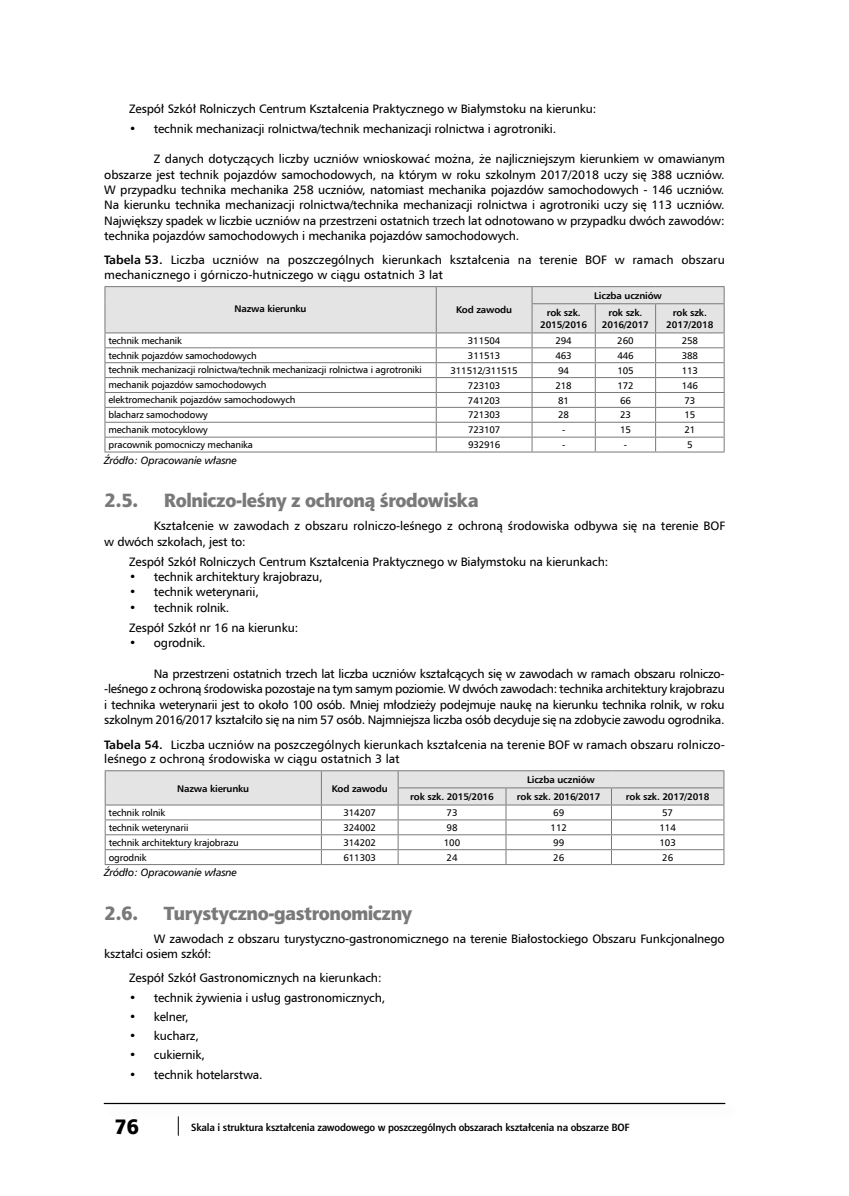
<style>
.page{position:relative;width:849px;height:1196px;background:#fff}
.page>*{position:absolute;margin:0;border:0;box-sizing:border-box;transform-origin:0 0}
.t1{font:21px "Aerton EFN Black";color:#000}
.t2{font:19.25px "Aerton EFN Black";letter-spacing:-.015em;color:#797979}
.t3{font:12.25px/15.4px "Humnst 777 EU";letter-spacing:-.01em;color:#000}
.t4{font:700 10.5px "Aerton EFN";letter-spacing:-.015em;color:#000}
.t5{font:italic 10.5px "Humnst 777 EU";letter-spacing:-.015em;color:#000}
.t6{font:9.62px "Humnst 777 EU";letter-spacing:-.015em;color:#000}
.t7{font:700 9.62px/12.1px "Humnst 777 EU";letter-spacing:-.015em;color:#000;text-align:center}
.s1{font-weight:700}
</style>
<div class="page">
<svg style="left:178px;top:1120px;width:1px;height:15px"></svg>
<div style="left:102px;top:1100px;width:638px;height:20px;background:#676767;opacity:.19"></div>
<hr style="left:104px;top:1102px;width:620px;height:2px;background:#000">
<hr style="left:104px;top:286px;width:332px;height:1px;background:#797979">
<hr style="left:436px;top:286px;width:96px;height:1px;background:#797979">
<hr style="left:532px;top:286px;width:63px;height:1px;background:#797979">
<hr style="left:595px;top:286px;width:60px;height:1px;background:#797979">
<hr style="left:655px;top:286px;width:69px;height:1px;background:#797979">
<svg style="left:104px;top:287px;width:620px;height:164px"></svg>
<hr style="left:104px;top:451px;width:332px;height:1px;background:#797979">
<hr style="left:436px;top:451px;width:96px;height:1px;background:#797979">
<hr style="left:532px;top:451px;width:63px;height:1px;background:#797979">
<hr style="left:595px;top:451px;width:60px;height:1px;background:#797979">
<hr style="left:655px;top:451px;width:69px;height:1px;background:#797979">
<svg style="left:105px;top:770px;width:619px;height:94px"></svg>
<hr style="left:105px;top:864px;width:216px;height:1px;background:#797979">
<hr style="left:321px;top:864px;width:77px;height:1px;background:#797979">
<hr style="left:398px;top:864px;width:108px;height:1px;background:#797979">
<hr style="left:506px;top:864px;width:105px;height:1px;background:#797979">
<hr style="left:611px;top:864px;width:113px;height:1px;background:#797979">
<p class="t3" style="left:129px;top:101px;width:468px">Zespół Szkół Rolniczych Centrum Kształcenia Praktycznego w Białymstoku na kierunku:</p>
<p class="t3" style="left:129px;top:120px;width:428px">• technik mechanizacji rolnictwa/technik mechanizacji rolnictwa i agrotroniki.</p>
<p class="t3" style="left:104px;top:151px;width:622px;text-align:justify;text-indent:50px">Z danych dotyczących liczby uczniów wnioskować można, że najliczniejszym kierunkiem w omawianym obszarze jest technik pojazdów samochodowych, na którym w roku szkolnym 2017/2018 uczy się 388 uczniów.<br>W przypadku technika mechanika 258 uczniów, natomiast mechanika pojazdów samochodowych - 146 uczniów.<br>Na kierunku technika mechanizacji rolnictwa/technika mechanizacji rolnictwa i agrotroniki uczy się 113 uczniów.<br>Największy spadek w liczbie uczniów na przestrzeni ostatnich trzech lat odnotowano w przypadku dwóch zawodów: technika pojazdów samochodowych i mechanika pojazdów samochodowych.</p>
<p class="t3" style="left:104px;top:253px;width:622px;line-height:14.7px"><span class="s1">Tabela 53.</span> Liczba uczniów na poszczególnych kierunkach kształcenia na terenie BOF w ramach obszaru mechanicznego i górniczo-hutniczego w ciągu ostatnich 3 lat</p>
<p class="t7" style="left:234px;top:303px;width:73px">Nazwa kierunku</p>
<p class="t7" style="left:456px;top:304px;width:57px">Kod zawodu</p>
<p class="t7" style="left:594px;top:289px;width:69px">Liczba uczniów</p>
<p class="t7" style="left:540px;top:306px;width:49px">rok szk.<br>2015/2016</p>
<p class="t7" style="left:601px;top:306px;width:49px">rok szk.<br>2016/2017</p>
<p class="t7" style="left:666px;top:306px;width:49px">rok szk.<br>2017/2018</p>
<p class="t6" style="left:108px;top:334px;width:75px">technik mechanik</p>
<p class="t6" style="left:468px;top:334px;width:34px">311504</p>
<p class="t6" style="left:555px;top:334px;width:18px">294</p>
<p class="t6" style="left:617px;top:334px;width:18px">260</p>
<p class="t6" style="left:681px;top:334px;width:18px">258</p>
<p class="t6" style="left:108px;top:349px;width:150px">technik pojazdów samochodowych</p>
<p class="t6" style="left:468px;top:349px;width:34px">311513</p>
<p class="t6" style="left:555px;top:349px;width:18px">463</p>
<p class="t6" style="left:617px;top:349px;width:18px">446</p>
<p class="t6" style="left:681px;top:349px;width:18px">388</p>
<p class="t6" style="left:108px;top:364px;width:315px">technik mechanizacji rolnictwa/technik mechanizacji rolnictwa i agrotroniki</p>
<p class="t6" style="left:450px;top:364px;width:69px">311512/311515</p>
<p class="t6" style="left:558px;top:364px;width:12px">94</p>
<p class="t6" style="left:617px;top:364px;width:18px">105</p>
<p class="t6" style="left:681px;top:364px;width:18px">113</p>
<p class="t6" style="left:108px;top:379px;width:159px">mechanik pojazdów samochodowych</p>
<p class="t6" style="left:468px;top:379px;width:34px">723103</p>
<p class="t6" style="left:555px;top:379px;width:18px">218</p>
<p class="t6" style="left:617px;top:379px;width:18px">172</p>
<p class="t6" style="left:681px;top:379px;width:18px">146</p>
<p class="t6" style="left:108px;top:394px;width:188px">elektromechanik pojazdów samochodowych</p>
<p class="t6" style="left:468px;top:394px;width:34px">741203</p>
<p class="t6" style="left:558px;top:394px;width:12px">81</p>
<p class="t6" style="left:620px;top:394px;width:12px">66</p>
<p class="t6" style="left:684px;top:394px;width:12px">73</p>
<p class="t6" style="left:108px;top:409px;width:101px">blacharz samochodowy</p>
<p class="t6" style="left:468px;top:409px;width:34px">721303</p>
<p class="t6" style="left:558px;top:409px;width:12px">28</p>
<p class="t6" style="left:620px;top:409px;width:12px">23</p>
<p class="t6" style="left:684px;top:409px;width:12px">15</p>
<p class="t6" style="left:108px;top:424px;width:101px">mechanik motocyklowy</p>
<p class="t6" style="left:468px;top:424px;width:34px">723107</p>
<p class="t6" style="left:562px;top:424px;width:5px">-</p>
<p class="t6" style="left:620px;top:424px;width:12px">15</p>
<p class="t6" style="left:684px;top:424px;width:12px">21</p>
<p class="t6" style="left:108px;top:438px;width:146px">pracownik pomocniczy mechanika</p>
<p class="t6" style="left:468px;top:439px;width:34px">932916</p>
<p class="t6" style="left:562px;top:439px;width:5px">-</p>
<p class="t6" style="left:623px;top:439px;width:5px">-</p>
<p class="t6" style="left:687px;top:439px;width:7px">5</p>
<p class="t5" style="left:104px;top:453px;width:134px">Źródło: Opracowanie własne</p>
<h2 class="t2" style="left:104px;top:489px;width:36px">2.5.</h2>
<h2 class="t2" style="left:164px;top:489px;width:316px">Rolniczo-leśny z ochroną środowiska</h2>
<p class="t3" style="left:104px;top:518px;width:622px;text-indent:50px">Kształcenie w zawodach z obszaru rolniczo-leśnego z ochroną środowiska odbywa się na terenie BOF w dwóch szkołach, jest to:</p>
<p class="t3" style="left:129px;top:554px;width:480px">Zespół Szkół Rolniczych Centrum Kształcenia Praktycznego w Białymstoku na kierunkach:</p>
<p class="t3" style="left:129px;top:569px;width:195px">• technik architektury krajobrazu,</p>
<p class="t3" style="left:129px;top:584px;width:131px">• technik weterynarii,</p>
<p class="t3" style="left:129px;top:597px;width:171px;line-height:20.3px">• technik rolnik.<br>Zespół Szkół nr 16 na kierunku:</p>
<p class="t3" style="left:129px;top:635px;width:78px">• ogrodnik.</p>
<p class="t3" style="left:104px;top:666px;width:622px;text-align:justify;text-indent:50px">Na przestrzeni ostatnich trzech lat liczba uczniów kształcących się w zawodach w ramach obszaru rolniczo--leśnego z ochroną środowiska pozostaje na tym samym poziomie. W dwóch zawodach: technika architektury krajobrazu i technika weterynarii jest to około 100 osób. Mniej młodzieży podejmuje naukę na kierunku technika rolnik, w roku szkolnym 2016/2017 kształciło się na nim 57 osób. Najmniejsza liczba osób decyduje się na zdobycie zawodu ogrodnika.</p>
<p class="t3" style="left:104px;top:737px;width:622px;line-height:14.7px"><span class="s1">Tabela 54.</span> Liczba uczniów na poszczególnych kierunkach kształcenia na terenie BOF w ramach obszaru rolniczo&shy;leśnego z ochroną środowiska w ciągu ostatnich 3 lat</p>
<p class="t7" style="left:177px;top:782px;width:73px">Nazwa kierunku</p>
<p class="t7" style="left:331px;top:782px;width:57px">Kod zawodu</p>
<p class="t7" style="left:527px;top:773px;width:69px">Liczba uczniów</p>
<p class="t7" style="left:410px;top:790px;width:85px">rok szk. 2015/2016</p>
<p class="t7" style="left:516px;top:790px;width:85px">rok szk. 2016/2017</p>
<p class="t7" style="left:625px;top:790px;width:85px">rok szk. 2017/2018</p>
<p class="t6" style="left:109px;top:806px;width:58px">technik rolnik</p>
<p class="t6" style="left:343px;top:806px;width:34px">314207</p>
<p class="t6" style="left:446px;top:806px;width:12px">73</p>
<p class="t6" style="left:553px;top:806px;width:12px">69</p>
<p class="t6" style="left:662px;top:806px;width:12px">57</p>
<p class="t6" style="left:109px;top:821px;width:81px">technik weterynarii</p>
<p class="t6" style="left:343px;top:821px;width:34px">324002</p>
<p class="t6" style="left:446px;top:821px;width:12px">98</p>
<p class="t6" style="left:550px;top:821px;width:18px">112</p>
<p class="t6" style="left:659px;top:821px;width:18px">114</p>
<p class="t6" style="left:109px;top:836px;width:131px">technik architektury krajobrazu</p>
<p class="t6" style="left:343px;top:836px;width:34px">314202</p>
<p class="t6" style="left:444px;top:836px;width:18px">100</p>
<p class="t6" style="left:553px;top:836px;width:12px">99</p>
<p class="t6" style="left:659px;top:836px;width:18px">103</p>
<p class="t6" style="left:109px;top:851px;width:40px">ogrodnik</p>
<p class="t6" style="left:343px;top:851px;width:34px">611303</p>
<p class="t6" style="left:446px;top:851px;width:12px">24</p>
<p class="t6" style="left:553px;top:851px;width:12px">26</p>
<p class="t6" style="left:662px;top:851px;width:12px">26</p>
<p class="t5" style="left:104px;top:866px;width:134px">Źródło: Opracowanie własne</p>
<h2 class="t2" style="left:104px;top:901px;width:36px">2.6.</h2>
<h2 class="t2" style="left:164px;top:901px;width:250px">Turystyczno-gastronomiczny</h2>
<p class="t3" style="left:104px;top:930px;width:621px;text-indent:50px">W zawodach z obszaru turystyczno-gastronomicznego na terenie Białostockiego Obszaru Funkcjonalnego kształci osiem szkół:</p>
<p class="t3" style="left:129px;top:970px;width:254px">Zespół Szkół Gastronomicznych na kierunkach:</p>
<p class="t3" style="left:129px;top:989px;width:257px">• technik żywienia i usług gastronomicznych,</p>
<p class="t3" style="left:129px;top:1008px;width:61px">• kelner,</p>
<p class="t3" style="left:129px;top:1028px;width:71px">• kucharz,</p>
<p class="t3" style="left:129px;top:1047px;width:77px">• cukiernik,</p>
<p class="t3" style="left:129px;top:1066px;width:135px">• technik hotelarstwa.</p>
<h1 class="t1" style="left:114px;top:1114px;width:27px">76</h1>
<p class="t4" style="left:191px;top:1121px;width:440px">Skala i struktura kształcenia zawodowego w poszczególnych obszarach kształcenia na obszarze BOF</p>
</div>
